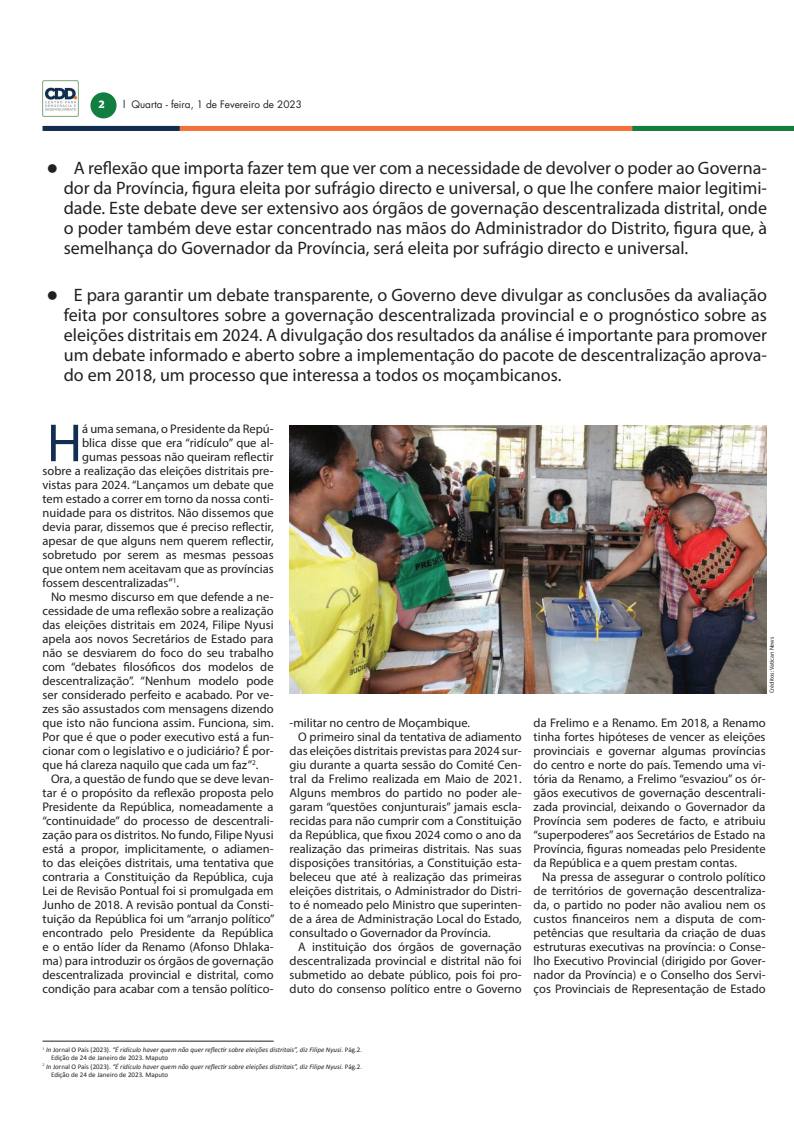
<style>
.page{position:relative;width:794px;height:1134px;background:#fff}
.page>*{position:absolute;margin:0;border:0;box-sizing:border-box;transform-origin:0 0}
.t1{font:54px "Myriad Pro";color:#112f51}
.t2{font:18px/20px "Myriad Pro";color:#231f20;text-align:justify}
.t3{font:12.5px/14px "Myriad Pro";color:#231f20;text-align:justify}
.t4{font:10px "Futura LT";color:#231f20}
.t5{font:700 10px "Popular";color:#fff}
.t6{font:italic 7px "Calibri";color:#231f20}
.t7{font:7px "Calibri";color:#231f20}
.t8{font:6px "Myriad Pro";color:#231f20}
.s1{font-style:normal}
</style>
<div class="page">
<div style="left:45px;top:126px;width:749px;height:5px;background:#f37138"></div>
<div style="left:632px;top:126px;width:162px;height:5px;background:#107f40"></div>
<div style="left:43px;top:126px;width:137px;height:5px;background:#102e4f"></div>
<div style="left:90px;top:92px;width:27px;height:26px;background:#107f40;border-radius:50%"></div>
<img style="left:43px;top:81px;width:35px;height:35px">
<img style="left:290px;top:425px;width:477px;height:269px">
<hr style="left:43px;top:1041px;width:231px;height:1px;background:#231f20">
<p class="t5" style="left:99px;top:98px;width:7px">2</p>
<p class="t4" style="left:123px;top:98px;width:180px">l Quarta - feira, 1 de Fevereiro de 2023</p>
<p class="t2" style="left:64px;top:157px;width:705px;text-indent:-17px">● A reflexão que importa fazer tem que ver com a necessidade de devolver o poder ao Governa&shy;dor da Província, figura eleita por sufrágio directo e universal, o que lhe confere maior legitimi&shy;dade. Este debate deve ser extensivo aos órgãos de governação descentralizada distrital, onde o poder também deve estar concentrado nas mãos do Administrador do Distrito, figura que, à semelhança do Governador da Província, será eleita por sufrágio directo e universal.</p>
<p class="t2" style="left:64px;top:284px;width:705px;text-indent:-17px">● E para garantir um debate transparente, o Governo deve divulgar as conclusões da avaliação feita por consultores sobre a governação descentralizada provincial e o prognóstico sobre as eleições distritais em 2024. A divulgação dos resultados da análise é importante para promover um debate informado e aberto sobre a implementação do pacote de descentralização aprova&shy;do em 2018, um processo que interessa a todos os moçambicanos.</p>
<h1 class="t1" style="left:47px;top:410px;width:37px">H</h1>
<p class="t3" style="left:82px;top:422px;width:193px">á uma semana, o Presidente da Repú-</p>
<p class="t3" style="left:82px;top:436px;width:193px">blica disse que era “ridículo” que al-</p>
<p class="t3" style="left:82px;top:450px;width:193px">gumas pessoas não queiram reflectir</p>
<p class="t3" style="left:43px;top:464px;width:233px">sobre a realização das eleições distritais pre-</p>
<p class="t3" style="left:43px;top:478px;width:233px">vistas para 2024. “Lançamos um debate que</p>
<p class="t3" style="left:43px;top:492px;width:233px">tem estado a correr em torno da nossa conti-</p>
<p class="t3" style="left:43px;top:506px;width:233px">nuidade para os distritos. Não dissemos que</p>
<p class="t3" style="left:43px;top:520px;width:233px">devia parar, dissemos que é preciso reflectir,</p>
<p class="t3" style="left:43px;top:534px;width:232px">apesar de que alguns nem querem reflectir,</p>
<p class="t3" style="left:43px;top:548px;width:233px">sobretudo por serem as mesmas pessoas</p>
<p class="t3" style="left:43px;top:562px;width:233px">que ontem nem aceitavam que as províncias</p>
<p class="t3" style="left:43px;top:576px;width:138px">fossem descentralizadas”<sup>1</sup>.</p>
<p class="t3" style="left:51px;top:590px;width:224px">No mesmo discurso em que defende a ne-</p>
<p class="t3" style="left:43px;top:604px;width:233px">cessidade de uma reflexão sobre a realização</p>
<p class="t3" style="left:43px;top:618px;width:233px">das eleições distritais em 2024, Filipe Nyusi</p>
<p class="t3" style="left:43px;top:632px;width:233px">apela aos novos Secretários de Estado para</p>
<p class="t3" style="left:43px;top:646px;width:233px">não se desviarem do foco do seu trabalho</p>
<p class="t3" style="left:43px;top:660px;width:233px">com “debates filosóficos dos modelos de</p>
<p class="t3" style="left:43px;top:674px;width:233px">descentralização”. “Nenhum modelo pode</p>
<p class="t3" style="left:43px;top:688px;width:233px">ser considerado perfeito e acabado. Por ve-</p>
<p class="t3" style="left:43px;top:702px;width:233px">zes são assustados com mensagens dizendo</p>
<p class="t3" style="left:43px;top:716px;width:233px">que isto não funciona assim. Funciona, sim.</p>
<p class="t3" style="left:43px;top:730px;width:233px">Por que é que o poder executivo está a fun-</p>
<p class="t3" style="left:43px;top:744px;width:233px">cionar com o legislativo e o judiciário? É por-</p>
<p class="t3" style="left:43px;top:758px;width:217px">que há clareza naquilo que cada um faz”<sup>2</sup>.</p>
<p class="t3" style="left:51px;top:772px;width:224px">Ora, a questão de fundo que se deve levan-</p>
<p class="t3" style="left:43px;top:786px;width:233px">tar é o propósito da reflexão proposta pelo</p>
<p class="t3" style="left:43px;top:800px;width:233px">Presidente da República, nomeadamente a</p>
<p class="t3" style="left:43px;top:814px;width:233px">“continuidade” do processo de descentrali-</p>
<p class="t3" style="left:43px;top:828px;width:233px">zação para os distritos. No fundo, Filipe Nyusi</p>
<p class="t3" style="left:43px;top:842px;width:233px">está a propor, implicitamente, o adiamen-</p>
<p class="t3" style="left:43px;top:856px;width:233px">to das eleições distritais, uma tentativa que</p>
<p class="t3" style="left:43px;top:870px;width:233px">contraria a Constituição da República, cuja</p>
<p class="t3" style="left:43px;top:884px;width:233px">Lei de Revisão Pontual foi si promulgada em</p>
<p class="t3" style="left:43px;top:898px;width:233px">Junho de 2018. A revisão pontual da Consti-</p>
<p class="t3" style="left:43px;top:912px;width:234px">tuição da República foi um “arranjo político”</p>
<p class="t3" style="left:43px;top:926px;width:233px">encontrado pelo Presidente da República</p>
<p class="t3" style="left:43px;top:940px;width:233px">e o então líder da Renamo (Afonso Dhlaka-</p>
<p class="t3" style="left:43px;top:954px;width:233px">ma) para introduzir os órgãos de governação</p>
<p class="t3" style="left:43px;top:968px;width:233px">descentralizada provincial e distrital, como</p>
<p class="t3" style="left:43px;top:982px;width:233px">condição para acabar com a tensão político-</p>
<p class="t3" style="left:290px;top:715px;width:182px">-militar no centro de Moçambique.</p>
<p class="t3" style="left:298px;top:729px;width:225px">O primeiro sinal da tentativa de adiamento</p>
<p class="t3" style="left:290px;top:743px;width:233px">das eleições distritais previstas para 2024 sur-</p>
<p class="t3" style="left:290px;top:757px;width:233px">giu durante a quarta sessão do Comité Cen-</p>
<p class="t3" style="left:290px;top:771px;width:233px">tral da Frelimo realizada em Maio de 2021.</p>
<p class="t3" style="left:290px;top:785px;width:233px">Alguns membros do partido no poder ale-</p>
<p class="t3" style="left:290px;top:799px;width:233px">garam “questões conjunturais” jamais escla-</p>
<p class="t3" style="left:290px;top:813px;width:233px">recidas para não cumprir com a Constituição</p>
<p class="t3" style="left:290px;top:827px;width:233px">da República, que fixou 2024 como o ano da</p>
<p class="t3" style="left:290px;top:841px;width:233px">realização das primeiras distritais. Nas suas</p>
<p class="t3" style="left:290px;top:855px;width:233px">disposições transitórias, a Constituição esta-</p>
<p class="t3" style="left:290px;top:869px;width:233px">beleceu que até à realização das primeiras</p>
<p class="t3" style="left:290px;top:883px;width:233px">eleições distritais, o Administrador do Distri-</p>
<p class="t3" style="left:290px;top:897px;width:233px">to é nomeado pelo Ministro que superinten-</p>
<p class="t3" style="left:290px;top:911px;width:233px">de a área de Administração Local do Estado,</p>
<p class="t3" style="left:290px;top:925px;width:203px">consultado o Governador da Província.</p>
<p class="t3" style="left:298px;top:939px;width:225px">A instituição dos órgãos de governação</p>
<p class="t3" style="left:290px;top:953px;width:233px">descentralizada provincial e distrital não foi</p>
<p class="t3" style="left:290px;top:967px;width:233px">submetido ao debate público, pois foi pro-</p>
<p class="t3" style="left:290px;top:981px;width:233px">duto do consenso político entre o Governo</p>
<p class="t8" style="left:768px;top:693px;width:58px;rotate:-90deg">Créditos: Vatican News</p>
<p class="t3" style="left:533px;top:715px;width:233px">da Frelimo e a Renamo. Em 2018, a Renamo tinha fortes hipóteses de vencer as eleições provinciais e governar algumas províncias do centro e norte do país. Temendo uma vi&shy;tória da Renamo, a Frelimo “esvaziou” os ór&shy;gãos executivos de governação descentrali&shy;zada provincial, deixando o Governador da Província sem poderes de facto, e atribuiu “superpoderes” aos Secretários de Estado na Província, figuras nomeadas pelo Presidente da República e a quem prestam contas.</p>
<p class="t3" style="left:533px;top:869px;width:233px;text-indent:8px">Na pressa de assegurar o controlo político de territórios de governação descentraliza&shy;da, o partido no poder não avaliou nem os custos financeiros nem a disputa de com&shy;petências que resultaria da criação de duas estruturas executivas na província: o Conse&shy;lho Executivo Provincial (dirigido por Gover&shy;nador da Província) e o Conselho dos Servi&shy;ços Provinciais de Representação de Estado</p>
<p class="t6" style="left:43px;top:1045px;width:321px"><sup>1</sup> In <span class="s1">Jornal O País (2023).</span> “É ridículo haver quem não quer reflectir sobre eleições distritais”, diz Filipe Nyusi<span class="s1">. Pág.2.</span></p>
<p class="t7" style="left:51px;top:1054px;width:119px">Edição de 24 de Janeiro de 2023. Maputo</p>
<p class="t6" style="left:43px;top:1062px;width:321px"><sup>2</sup> In <span class="s1">Jornal O País (2023).</span> “É ridículo haver quem não quer reflectir sobre eleições distritais”, diz Filipe Nyusi<span class="s1">. Pág.2.</span></p>
<p class="t7" style="left:51px;top:1070px;width:119px">Edição de 24 de Janeiro de 2023. Maputo</p>
</div>
